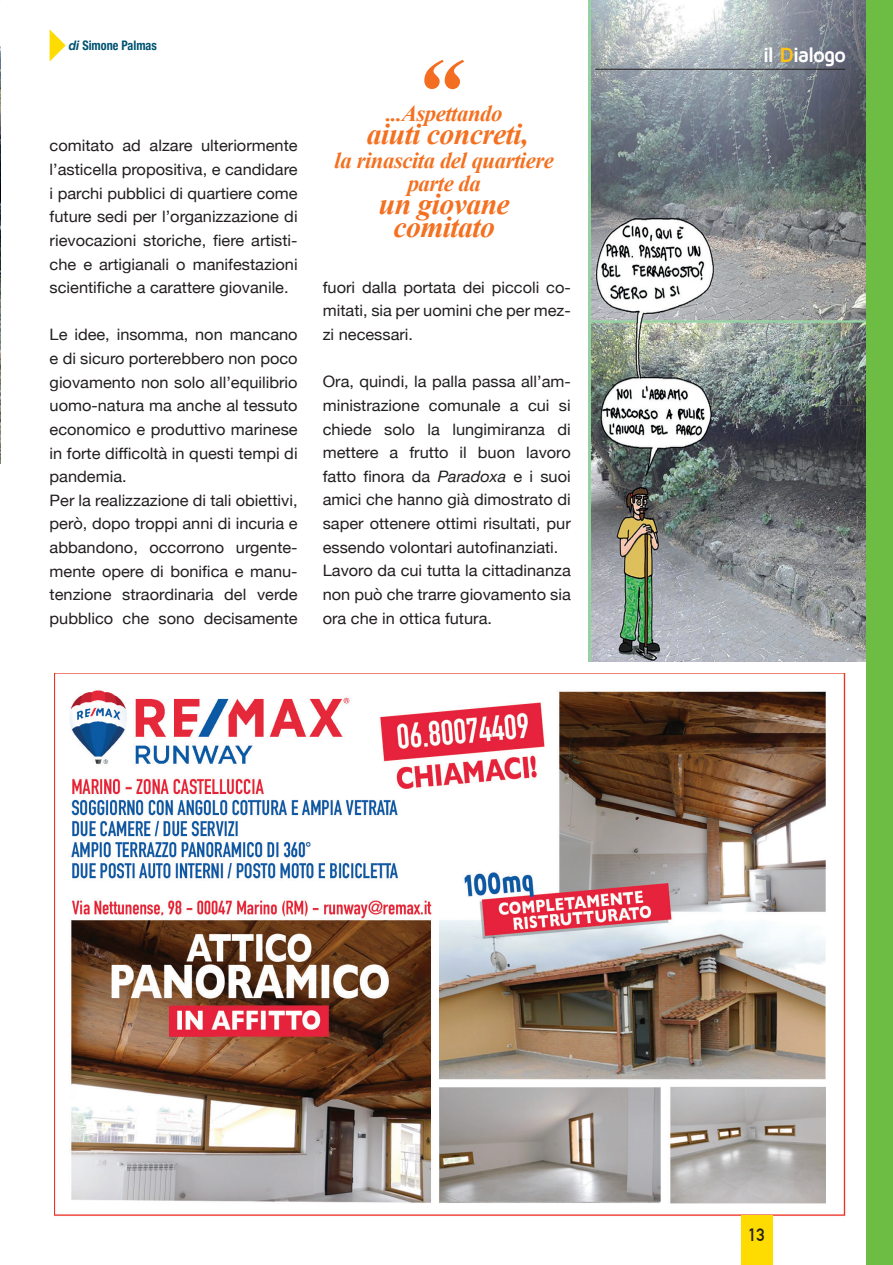
<style>
.page{position:relative;width:893px;height:1265px;background:#fff}
.page>*{position:absolute;margin:0;border:0;box-sizing:border-box;transform-origin:0 0}
.t1{font:italic 700 94.5px "Times New Roman";color:#f36e21}
.t2{font:italic 700 29.75px/23.3px "Times New Roman";letter-spacing:-.02em;color:#f37121;text-align:center}
.t3{font:italic 700 22.75px/23.3px "Times New Roman";letter-spacing:-.02em;color:#f37121;text-align:center}
.t4{font:700 21.18px "Maven Pro";letter-spacing:-.065em;color:#fff}
.t5{font:700 17.5px "DIN Alternate";color:#231f20}
.t6{font:15.75px/23.6px "Helvetica Neue";color:#231f20;text-align:justify;scale:1.04 1}
.t7{font:700 condensed 13.12px "Helvetica Neue";color:#005471;scale:.93 1}
.s1{font-style:italic;font-stretch:normal}
.s2{font-style:italic}
.s3{color:#fec210}
</style>
<div class="page">
<img style="left:54px;top:674px;width:792px;height:544px">
<img style="left:589px;top:0;width:278px;height:662px">
<img style="left:0;top:46px;width:1px;height:418px">
<hr style="left:595px;top:69px;width:250px;height:1px;background:#231f20">
<div style="left:741px;top:1215px;width:31px;height:50px;background:#ffdc01"></div>
<svg style="left:50px;top:29px;width:16px;height:32px"></svg>
<div style="left:867px;top:0;width:26px;height:1265px;background:#6dbd44"></div>
<p class="t7" style="left:69px;top:34px;width:96px"><span class="s1">di</span> Simone Palmas</p>
<p class="t6" style="left:50px;top:135px;width:240px">comitato ad alzare ulteriormente l’asticella propositiva, e candidare i parchi pubblici di quartiere come future sedi per l’organizzazione di rievocazioni storiche, fiere artisti&shy;che e artigianali o manifestazioni scientifiche a carattere giovanile.</p>
<p class="t6" style="left:50px;top:324px;width:240px;text-align:left">Le idee, insomma, non mancano e di sicuro porterebbero non poco giovamento non solo all’equilibrio uomo-natura ma anche al tessuto economico e produttivo marinese in forte difficoltà in questi tempi di pandemia.<br>Per la realizzazione di tali obiettivi, però, dopo troppi anni di incuria e abbandono, occorrono urgente&shy;mente opere di bonifica e manu&shy;tenzione straordinaria del verde pubblico che sono decisamente</p>
<h1 class="t1" style="left:413px;top:26px;width:49px">“</h1>
<h3 class="t3" style="left:386px;top:101px;width:118px">...Aspettando</h3>
<h2 class="t2" style="left:367px;top:122px;width:163px">aiuti concreti,</h2>
<h3 class="t3" style="left:335px;top:148px;width:221px">la rinascita del quartiere parte da</h3>
<h2 class="t2" style="left:379px;top:192px;width:133px">un giovane comitato</h2>
<p class="t6" style="left:323px;top:276px;width:240px">fuori dalla portata dei piccoli co&shy;mitati, sia per uomini che per mez&shy;zi necessari.</p>
<p class="t6" style="left:323px;top:371px;width:240px;text-align:left">Ora, quindi, la palla passa all’am&shy;ministrazione comunale a cui si chiede solo la lungimiranza di mettere a frutto il buon lavoro fatto finora da <span class="s2">Paradoxa</span> e i suoi amici che hanno già dimostrato di saper ottenere ottimi risultati, pur essendo volontari autofinanziati.<br>Lavoro da cui tutta la cittadinanza non può che trarre giovamento sia ora che in ottica futura.</p>
<h3 class="t4" style="left:763px;top:43px;width:85px">il <span class="s3">D</span>ialogo</h3>
<p class="t5" style="left:748px;top:1222px;width:18px">13</p>
</div>
